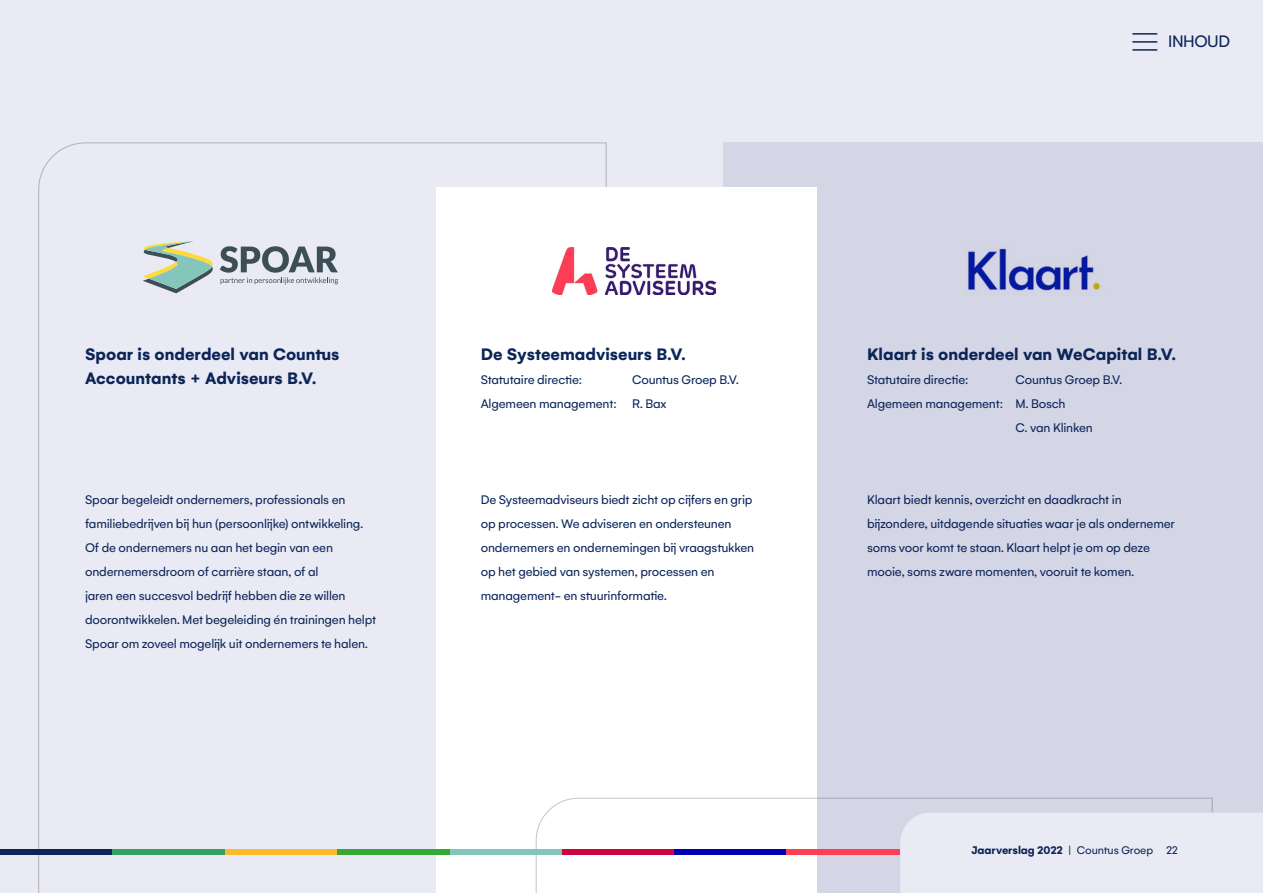
<style>
.page{position:relative;width:1263px;height:893px;background:#e9eaf3}
.page>*{position:absolute;margin:0;border:0;box-sizing:border-box;transform-origin:0 0}
.t1{font:700 18px/24px "Gelion";color:#0b2559}
.t2{font:18px "Gelion";letter-spacing:-.025em;color:#0b2559}
.t3{font:13.5px/24px "Gelion";letter-spacing:-.015em;color:#0b2559}
.t4{font:700 12px "Gelion";letter-spacing:-.005em;color:#0b2559}
.s1{font-weight:400}
</style>
<div class="page">
<svg style="left:38px;top:142px;width:569px;height:751px"></svg>
<div style="left:724px;top:143px;width:539px;height:750px;background:#d4d5e5"></div>
<div style="left:436px;top:187px;width:381px;height:706px;background:#fff"></div>
<svg style="left:141px;top:241px;width:73px;height:52px"></svg>
<svg style="left:220px;top:246px;width:118px;height:38px"></svg>
<img style="left:968px;top:248px;width:133px;height:43px">
<img style="left:552px;top:247px;width:163px;height:48px">
<svg style="left:535px;top:797px;width:678px;height:96px"></svg>
<div style="left:225px;top:849px;width:112px;height:5px;background:#fbba28"></div>
<div style="left:0;top:849px;width:112px;height:5px;background:#0b2559"></div>
<div style="left:449px;top:849px;width:113px;height:5px;background:#82c5bd"></div>
<div style="left:112px;top:849px;width:113px;height:5px;background:#32a25e"></div>
<div style="left:562px;top:849px;width:112px;height:5px;background:#d0043c"></div>
<div style="left:337px;top:849px;width:112px;height:5px;background:#35a936"></div>
<div style="left:674px;top:849px;width:113px;height:5px;background:#0000b2"></div>
<div style="left:787px;top:849px;width:113px;height:5px;background:#ff3d55"></div>
<div style="left:900px;top:813px;width:363px;height:80px;background:#e9eaf3"></div>
<hr style="left:1132px;top:49px;width:25px;height:2px;background:#0b2559">
<hr style="left:1132px;top:41px;width:25px;height:2px;background:#0b2559">
<hr style="left:1132px;top:33px;width:25px;height:2px;background:#0b2559">
<h1 class="t2" style="left:1168px;top:31px;width:63px">INHOUD</h1>
<h1 class="t1" style="left:85px;top:342px;width:256px">Spoar is onderdeel van Countus<br>Accountants + Adviseurs B.V.</h1>
<p class="t3" style="left:85px;top:487px;width:293px">Spoar begeleidt ondernemers, professionals en familiebedrijven bij hun (persoonlijke) ontwikkeling.<br>Of de ondernemers nu aan het begin van een ondernemersdroom of carrière staan, of al<br>jaren een succesvol bedrijf hebben die ze willen doorontwikkelen. Met begeleiding én trainingen helpt Spoar om zoveel mogelijk uit ondernemers te halen.</p>
<h1 class="t1" style="left:481px;top:342px;width:206px">De Systeemadviseurs B.V.</h1>
<p class="t3" style="left:481px;top:367px;width:103px">Statutaire directie:</p>
<p class="t3" style="left:481px;top:367px;width:260px;text-indent:151px">Countus Groep B.V.<br>Algemeen management: R. Bax</p>
<h1 class="t1" style="left:867px;top:342px;width:310px">Klaart is onderdeel van WeCapital B.V.</h1>
<p class="t3" style="left:867px;top:367px;width:103px">Statutaire directie:</p>
<p class="t3" style="left:1015px;top:367px;width:108px">Countus Groep B.V.</p>
<p class="t3" style="left:867px;top:391px;width:200px">Algemeen management: M. Bosch</p>
<p class="t3" style="left:1015px;top:415px;width:79px">C. van Klinken</p>
<p class="t3" style="left:481px;top:487px;width:275px">De Systeemadviseurs biedt zicht op cijfers en grip op processen. We adviseren en ondersteunen ondernemers en ondernemingen bij vraagstukken op het gebied van systemen, processen en management- en stuurinformatie.</p>
<p class="t3" style="left:867px;top:487px;width:309px">Klaart biedt kennis, overzicht en daadkracht in bijzondere, uitdagende situaties waar je als ondernemer soms voor komt te staan. Klaart helpt je om op deze mooie, soms zware momenten, vooruit te komen.</p>
<p class="t4" style="left:971px;top:843px;width:208px">Jaarverslag 2022 <span class="s1">| Countus Groep 22</span></p>
</div>
